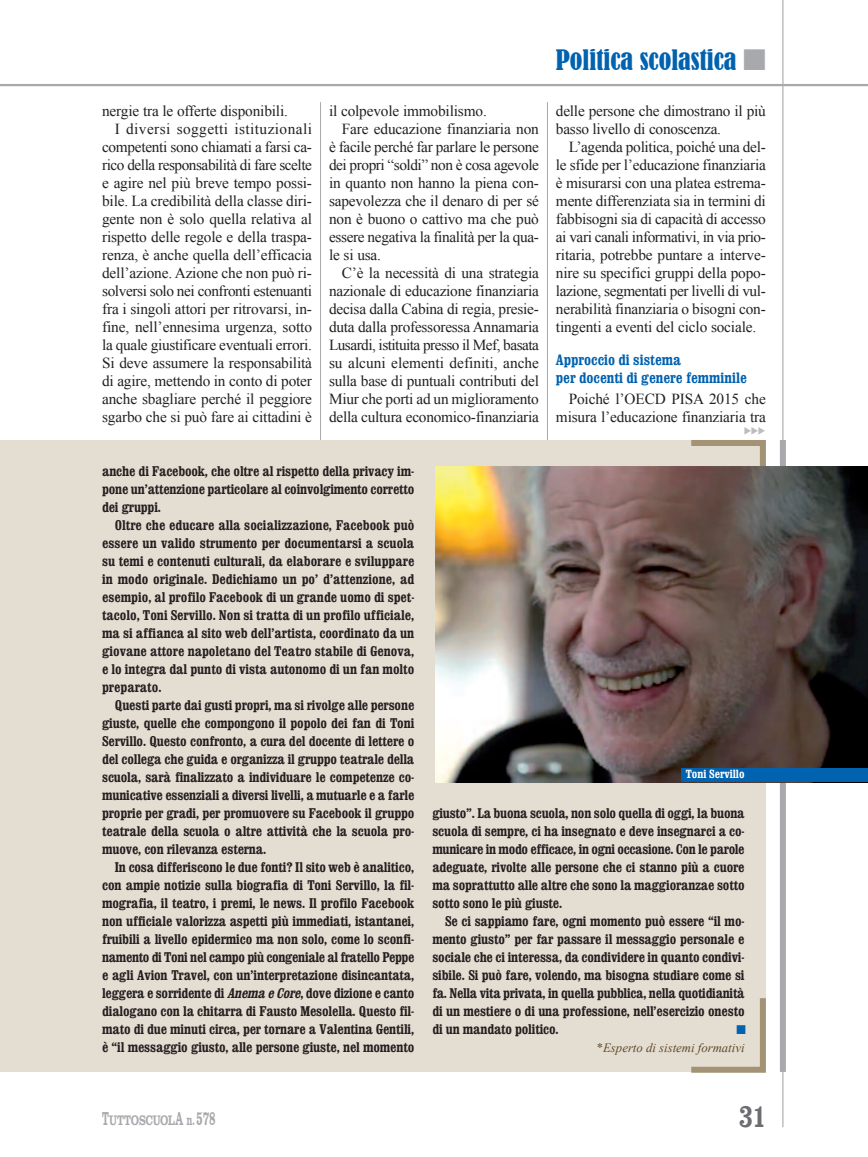
<style>
.page{position:relative;width:868px;height:1157px;background:#fff}
.page>*{position:absolute;margin:0;border:0;box-sizing:border-box;transform-origin:0 0}
.t1{font:700 condensed 30px "Clarendon";color:#6c6d70}
.t2{font:condensed 26.4px "Bernard";color:#0162b0}
.t3{font:15.3px/18px "Times New Roman";letter-spacing:-.01em;color:#231f20}
.t4{font:15.3px "Times New Roman";letter-spacing:-.03em;color:#231f20}
.t5{font:700 condensed 15.3px/18px "Clarendon";color:#0162b0}
.t6{font:15.3px "Times New Roman";letter-spacing:-.035em;color:#231f20}
.t7{font:15.3px "Times New Roman";letter-spacing:.03em;color:#231f20}
.t8{font:700 condensed 14.25px/18px "Clarendon";letter-spacing:-.01em;color:#231f20;text-align:justify}
.t9{font:700 14.25px "Clarendon T";letter-spacing:-.02em;color:#a8a9ad;scale:.72 1}
.t10{font:italic 12.75px "Times New Roman";color:#604a27}
.t11{font:12.75px "Zapf Dingbats ITC";color:#0162b0}
.t12{font:700 condensed 12px "Clarendon";color:#fff}
.t13{font:9px "Wingdings 3";color:#bcbdc0}
.s1{color:#a8a9ad}
.s2{font-style:italic}
.s3{font-size:19.2px}
.s4{font-size:15px}
</style>
<div class="page">
<hr style="left:0;top:84px;width:867px;height:2px;background:#a8a9ad">
<hr style="left:782px;top:0;width:1px;height:1127px;background:#a8a9ad">
<hr style="left:320px;top:102px;width:1px;height:969px;background:#a8a9ad">
<hr style="left:547px;top:102px;width:1px;height:969px;background:#a8a9ad">
<div style="left:779px;top:440px;width:6px;height:631px;background:#a8a9ad"></div>
<div style="left:0;top:440px;width:765px;height:631px;background:#e4ddd2"></div>
<svg style="left:685px;top:992px;width:81px;height:81px"></svg>
<svg style="left:691px;top:440px;width:75px;height:26px"></svg>
<img style="left:436px;top:466px;width:431px;height:316px">
<div style="left:681px;top:768px;width:186px;height:14px;background:#0162b0"></div>
<p class="t3" style="left:102px;top:102px;width:187px">nergie tra le offerte disponibili.</p>
<p class="t7" style="left:115px;top:120px;width:199px">I diversi soggetti istituzionali</p>
<p class="t3" style="left:102px;top:138px;width:211px">competenti sono chiamati a farsi ca-</p>
<p class="t4" style="left:102px;top:156px;width:211px">rico della responsabilità di fare scelte</p>
<p class="t3" style="left:102px;top:174px;width:211px">e agire nel più breve tempo possi-</p>
<p class="t3" style="left:102px;top:192px;width:211px">bile. La credibilità della classe diri-</p>
<p class="t3" style="left:102px;top:210px;width:211px">gente non è solo quella relativa al</p>
<p class="t3" style="left:102px;top:228px;width:211px">rispetto delle regole e della traspa-</p>
<p class="t3" style="left:102px;top:246px;width:211px">renza, è anche quella dell’efficacia</p>
<p class="t3" style="left:102px;top:264px;width:211px">dell’azione. Azione che non può ri-</p>
<p class="t3" style="left:102px;top:282px;width:211px">solversi solo nei confronti estenuanti</p>
<p class="t3" style="left:102px;top:300px;width:211px">fra i singoli attori per ritrovarsi, in-</p>
<p class="t3" style="left:102px;top:318px;width:211px">fine, nell’ennesima urgenza, sotto</p>
<p class="t3" style="left:102px;top:336px;width:211px">la quale giustificare eventuali errori.</p>
<p class="t3" style="left:102px;top:354px;width:211px">Si deve assumere la responsabilità</p>
<p class="t3" style="left:102px;top:372px;width:211px">di agire, mettendo in conto di poter</p>
<p class="t3" style="left:102px;top:390px;width:211px">anche sbagliare perché il peggiore</p>
<p class="t3" style="left:102px;top:408px;width:211px">sgarbo che si può fare ai cittadini è</p>
<p class="t3" style="left:329px;top:102px;width:159px">il colpevole immobilismo.</p>
<p class="t3" style="left:342px;top:120px;width:199px">Fare educazione finanziaria non</p>
<p class="t3" style="left:329px;top:138px;width:211px">è facile perché far parlare le persone</p>
<p class="t4" style="left:329px;top:156px;width:211px">dei propri “soldi” non è cosa agevole</p>
<p class="t3" style="left:329px;top:174px;width:211px">in quanto non hanno la piena con-</p>
<p class="t3" style="left:329px;top:192px;width:211px">sapevolezza che il denaro di per sé</p>
<p class="t3" style="left:329px;top:210px;width:211px">non è buono o cattivo ma che può</p>
<p class="t3" style="left:329px;top:228px;width:211px">essere negativa la finalità per la qua-</p>
<p class="t3" style="left:329px;top:246px;width:54px">le si usa.</p>
<p class="t3" style="left:342px;top:264px;width:199px">C’è la necessità di una strategia</p>
<p class="t3" style="left:329px;top:282px;width:211px">nazionale di educazione finanziaria</p>
<p class="t3" style="left:329px;top:300px;width:211px">decisa dalla Cabina di regia, presie-</p>
<p class="t3" style="left:329px;top:318px;width:211px">duta dalla professoressa Annamaria</p>
<p class="t6" style="left:329px;top:336px;width:211px">Lusardi, istituita presso il Mef, basata</p>
<p class="t3" style="left:329px;top:354px;width:211px">su alcuni elementi definiti, anche</p>
<p class="t3" style="left:329px;top:372px;width:211px">sulla base di puntuali contributi del</p>
<p class="t3" style="left:329px;top:390px;width:211px">Miur che porti ad un miglioramento</p>
<p class="t3" style="left:329px;top:408px;width:211px">della cultura economico-finanziaria</p>
<h2 class="t2" style="left:555px;top:44px;width:212px">Politica scolastica <span class="s1">■</span></h2>
<p class="t3" style="left:556px;top:102px;width:211px">delle persone che dimostrano il più basso livello di conoscenza.</p>
<p class="t3" style="left:556px;top:138px;width:211px;text-align:justify;text-indent:13px">L’agenda politica, poiché una del&shy;le sfide per l’educazione finanziaria è misurarsi con una platea estrema&shy;mente differenziata sia in termini di fabbisogni sia di capacità di accesso ai vari canali informativi, in via prio&shy;ritaria, potrebbe puntare a interve&shy;nire su specifici gruppi della popo&shy;lazione, segmentati per livelli di vul&shy;nerabilità finanziaria o bisogni con&shy;tingenti a eventi del ciclo sociale.</p>
<p class="t5" style="left:556px;top:350px;width:192px">Approccio di sistema<br>per docenti di genere femminile</p>
<p class="t3" style="left:556px;top:390px;width:211px;text-align:right">Poiché l’OECD PISA 2015 che misura l’educazione finanziaria tra</p>
<p class="t13" style="left:743px;top:425px;width:23px">◆◆◆</p>
<p class="t8" style="left:102px;top:462px;width:314px">anche di Facebook, che oltre al rispetto della privacy im&shy;pone un’attenzione particolare al coinvolgimento corretto dei gruppi.</p>
<p class="t8" style="left:102px;top:516px;width:314px;text-indent:13px">Oltre che educare alla socializzazione, Facebook può essere un valido strumento per documentarsi a scuola su temi e contenuti culturali, da elaborare e sviluppare in modo originale. Dedichiamo un po’ d’attenzione, ad esempio, al profilo Facebook di un grande uomo di spet&shy;tacolo, toni Servillo. Non si tratta di un profilo ufficiale, ma si affianca al sito web dell’artista, coordinato da un giovane attore napoletano del teatro stabile di Genova, e lo integra dal punto di vista autonomo di un fan molto preparato.</p>
<p class="t8" style="left:102px;top:696px;width:314px;text-indent:13px">Questi parte dai gusti propri, ma si rivolge alle persone giuste, quelle che compongono il popolo dei fan di toni Servillo. Questo confronto, a cura del docente di lettere o del collega che guida e organizza il gruppo teatrale della scuola, sarà finalizzato a individuare le competenze co&shy;municative essenziali a diversi livelli, a mutuarle e a farle proprie per gradi, per promuovere su Facebook il gruppo teatrale della scuola o altre attività che la scuola pro&shy;muove, con rilevanza esterna.</p>
<p class="t8" style="left:102px;top:858px;width:314px;text-indent:13px">In cosa differiscono le due fonti? Il sito web è analitico, con ampie notizie sulla biografia di toni Servillo, la fil&shy;mografia, il teatro, i premi, le news. Il profilo Facebook non ufficiale valorizza aspetti più immediati, istantanei, fruibili a livello epidermico ma non solo, come lo sconfi&shy;namento di toni nel campo più congeniale al fratello Peppe e agli Avion travel, con un’interpretazione disincantata, leggera e sorridente di <span class="s2">AnemaeCore</span>, dove dizione e canto dialogano con la chitarra di Fausto mesolella. Questo fil&shy;mato di due minuti circa, per tornare a Valentina Gentili, è “il messaggio giusto, alle persone giuste, nel momento</p>
<p class="t12" style="left:685px;top:767px;width:60px">toni Servillo</p>
<p class="t8" style="left:432px;top:804px;width:314px">giusto”. La buona scuola, non solo quella di oggi, la buona scuola di sempre, ci ha insegnato e deve insegnarci a co&shy;municare in modo efficace, in ogni occasione. Con le parole adeguate, rivolte alle persone che ci stanno più a cuore ma soprattutto alle altre che sono la maggioranzae sotto sotto sono le più giuste.</p>
<p class="t8" style="left:432px;top:912px;width:314px;text-indent:13px">Se ci sappiamo fare, ogni momento può essere “il mo&shy;mento giusto” per far passare il messaggio personale e sociale che ci interessa, da condividere in quanto condivi&shy;sibile. Si può fare, volendo, ma bisogna studiare come si fa. Nella vita privata, in quella pubblica, nella quotidianità di un mestiere o di una professione, nell’esercizio onesto di un mandato politico.</p>
<p class="t11" style="left:736px;top:1023px;width:11px">■</p>
<p class="t10" style="left:596px;top:1040px;width:149px">*Esperto di sistemi formativi</p>
<p class="t9" style="left:102px;top:1111px;width:159px"><span class="s3">T</span>UTTOSCUOL<span class="s3">A</span> <span class="s4">N.</span> <span class="s3">578</span></p>
<h1 class="t1" style="left:739px;top:1098px;width:28px">31</h1>
</div>
